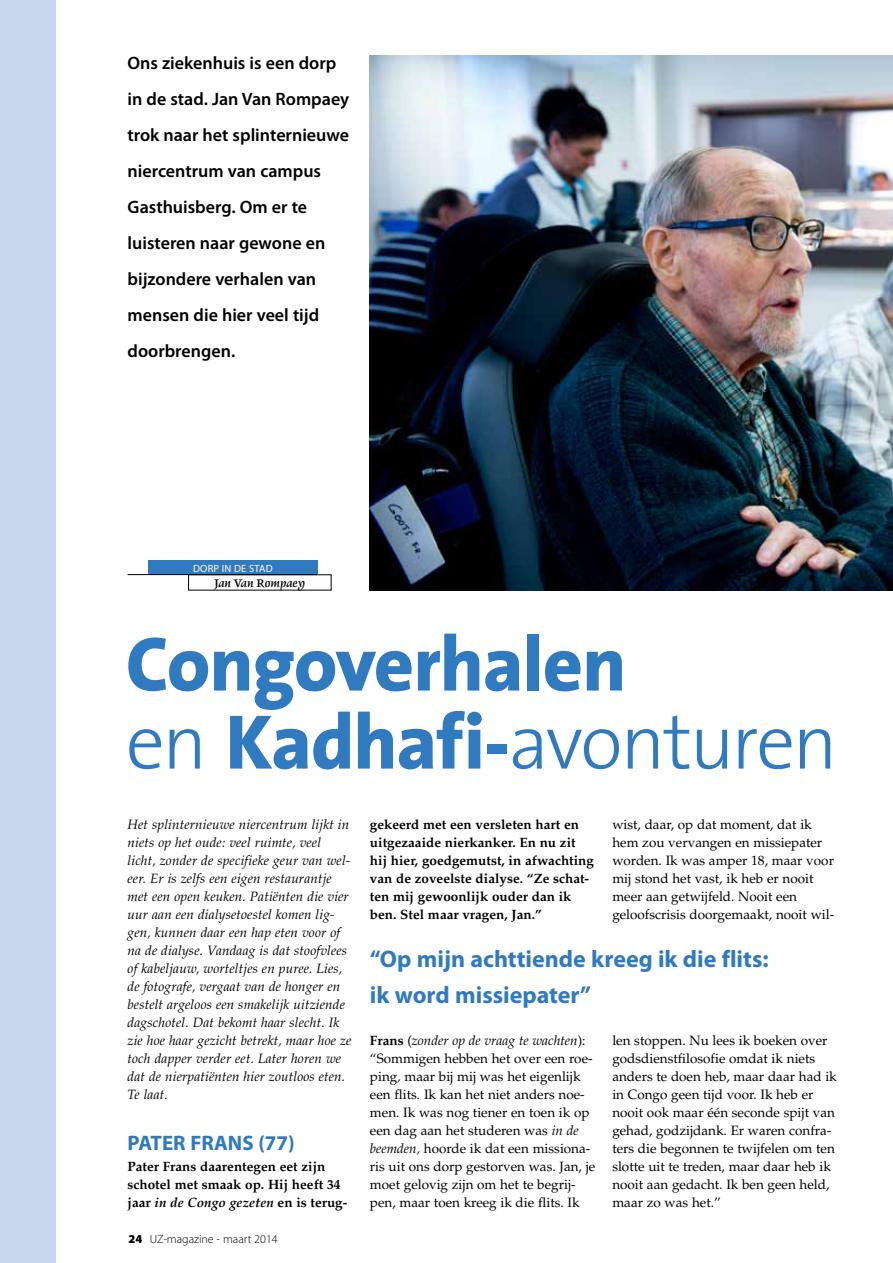
<style>
.page{position:relative;width:893px;height:1263px;background:#fff}
.page>*{position:absolute;margin:0;border:0;box-sizing:border-box;transform-origin:0 0}
.t1{font:800 78px/78px "The Sans";letter-spacing:-.015em;color:#307abf}
.t2{font:700 24px/36px "Myriad Pro";color:#307abf}
.t3{font:700 21px "Myriad Pro";color:#307abf}
.t4{font:600 18px/36px "Myriad Pro";color:#000}
.t5{font:14.85px "Delphin LT Std 2";color:#000}
.t6{font:13.5px/18px "Palatino LT Std";color:#000}
.t7{font:italic 13.5px/18px "Palatino LT Std";letter-spacing:.01em;color:#000}
.t8{font:700 13.5px/18px "Palatino LT Std";color:#000}
.t9{font:300 12px "Myriad Pro";color:#000}
.t10{font:10.5px "Myriad Pro";letter-spacing:.02em;color:#fff}
.s1{font-weight:300}
.s2{font-style:italic}
.s3{font-weight:900}
.s4{font-weight:700}
</style>
<div class="page">
<div style="left:148px;top:560px;width:170px;height:14px;background:#307abf"></div>
<hr style="left:128px;top:574px;width:189px;height:1px;background:#000">
<img style="left:370px;top:55px;width:523px;height:535px">
<div style="left:0;top:0;width:55px;height:1263px;background:#cad5ee"></div>
<h3 class="t4" style="left:128px;top:44px;width:223px">Ons ziekenhuis is een dorp in de stad. Jan Van Rompaey trok naar het splinternieuwe niercentrum van campus<br>Gasthuisberg. Om er te luisteren naar gewone en bijzondere verhalen van mensen die hier veel tijd doorbrengen.</h3>
<p class="t10" style="left:193px;top:561px;width:81px">DORP IN DE STAD</p>
<p class="t5" style="left:214px;top:575px;width:92px">Jan Van Rompaey</p>
<h1 class="t1" style="left:126px;top:623px;width:713px">Congoverhalen<br><span class="s1">en</span> Kadhafi-<span class="s1">avonturen</span></h1>
<p class="t7" style="left:128px;top:816px;width:225px">Het splinternieuwe niercentrum lijkt in niets op het oude: veel ruimte, veel licht, zonder de specifieke geur van wel&shy;eer. Er is zelfs een eigen restaurantje met een open keuken. Patiënten die vier uur aan een dialysetoestel komen lig&shy;gen, kunnen daar een hap eten voor of na de dialyse. Vandaag is dat stoofvlees of kabeljauw, worteltjes en puree. Lies, de fotografe, vergaat van de honger en bestelt argeloos een smakelijk uitziende dagschotel. Dat bekomt haar slecht. Ik zie hoe haar gezicht betrekt, maar hoe ze toch dapper verder eet. Later horen we dat de nierpatiënten hier zoutloos eten.<br>Te laat.</p>
<h3 class="t3" style="left:128px;top:1130px;width:169px">PATER FRANS (77)</h3>
<p class="t8" style="left:128px;top:1158px;width:221px">Pater Frans daarentegen eet zijn schotel met smaak op. Hij heeft 34 jaar <span class="s2">in de Congo gezeten</span> en is terug-</p>
<p class="t9" style="left:129px;top:1232px;width:151px"><span class="s3">24</span> UZ-magazine - maart 2014</p>
<p class="t8" style="left:370px;top:816px;width:226px">gekeerd met een versleten hart en uitgezaaide nierkanker. En nu zit hij hier, goedgemutst, in afwachting van de zoveelste dialyse. “Ze schat&shy;ten mij gewoonlijk ouder dan ik ben. Stel maar vragen, Jan.”</p>
<p class="t6" style="left:612px;top:816px;width:223px">wist, daar, op dat moment, dat ik hem zou vervangen en missiepater worden. Ik was amper 18, maar voor mij stond het vast, ik heb er nooit meer aan getwijfeld. Nooit een geloofscrisis doorgemaakt, nooit wil-</p>
<h2 class="t2" style="left:370px;top:940px;width:400px">“Op mijn achttiende kreeg ik die flits: ik word missiepater”</h2>
<p class="t6" style="left:370px;top:1032px;width:227px"><span class="s4">Frans</span> (<span class="s2">zonder op de vraag te wachten</span>): “Sommigen hebben het over een roe&shy;ping<span class="s2">,</span> maar bij mij was het eigenlijk een flits<span class="s2">.</span> Ik kan het niet anders noe&shy;men. Ik was nog tiener en toen ik op een dag aan het studeren was <span class="s2">in de beemden,</span> hoorde ik dat een missiona&shy;ris uit ons dorp gestorven was. Jan, je moet gelovig zijn om het te begrij&shy;pen, maar toen kreeg ik die flits. Ik</p>
<p class="t6" style="left:612px;top:1032px;width:226px">len stoppen. Nu lees ik boeken over godsdienstfilosofie omdat ik niets anders te doen heb, maar daar had ik in Congo geen tijd voor. Ik heb er nooit ook maar één seconde spijt van gehad, godzijdank. Er waren confra&shy;ters die begonnen te twijfelen om ten slotte uit te treden, maar daar heb ik nooit aan gedacht. Ik ben geen held, maar zo was het.”</p>
</div>
